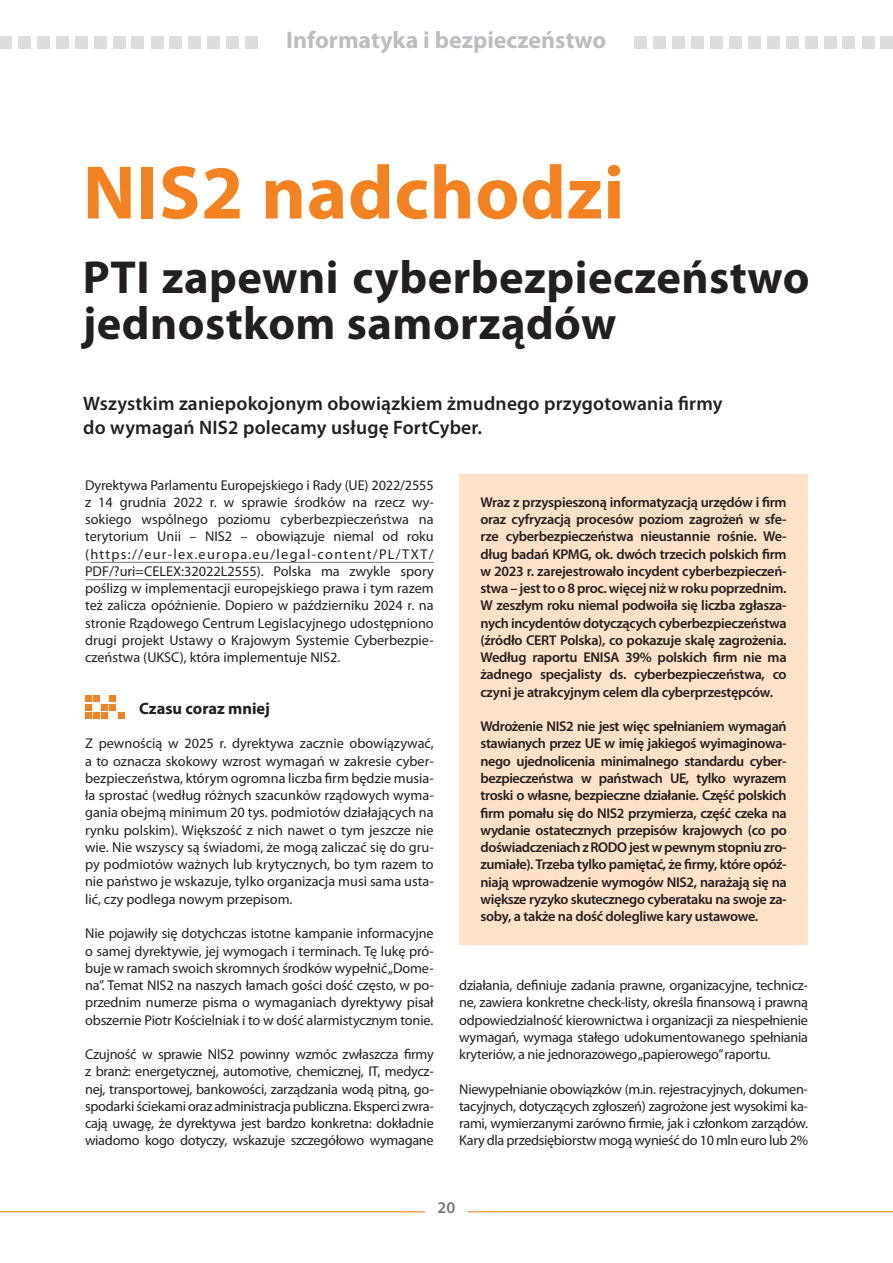
<style>
.page{position:relative;width:893px;height:1263px;background:#fff}
.page>*{position:absolute;margin:0;border:0;box-sizing:border-box;transform-origin:0 0}
.t1{font:700 76.5px "Myriad Pro";letter-spacing:.01em;color:#f58220}
.t2{font:700 46.5px/45.8px "Myriad Pro";letter-spacing:.01em;color:#231f20}
.t3{font:700 24px "Myriad Pro";color:#bcbdc0}
.t4{font:600 19.5px/24.8px "Myriad Pro";letter-spacing:.01em;color:#231f20}
.t5{font:700 16.5px "Myriad Pro";color:#231f20}
.t6{font:600 16.5px "Myriad Pro";color:#76787b}
.t7{font:14.25px/17.2px "Myriad Pro";letter-spacing:-.01em;color:#231f20;text-align:justify}
.t8{font:600 14.25px/17.2px "Myriad Pro";letter-spacing:-.02em;color:#231f20;text-align:justify}
</style>
<div class="page">
<hr style="left:0;top:1211px;width:893px;height:1px;background:#f58220">
<div style="left:425px;top:1195px;width:43px;height:23px;background:#fff"></div>
<div style="left:880px;top:36px;width:13px;height:13px;background:#dcdddf"></div>
<div style="left:842px;top:36px;width:13px;height:13px;background:#dcdddf"></div>
<div style="left:824px;top:36px;width:13px;height:13px;background:#dcdddf"></div>
<div style="left:805px;top:36px;width:13px;height:13px;background:#dcdddf"></div>
<div style="left:672px;top:36px;width:13px;height:13px;background:#dcdddf"></div>
<div style="left:634px;top:36px;width:13px;height:13px;background:#dcdddf"></div>
<div style="left:653px;top:36px;width:13px;height:13px;background:#dcdddf"></div>
<div style="left:748px;top:36px;width:13px;height:13px;background:#dcdddf"></div>
<div style="left:729px;top:36px;width:13px;height:13px;background:#dcdddf"></div>
<div style="left:691px;top:36px;width:13px;height:13px;background:#dcdddf"></div>
<div style="left:767px;top:36px;width:13px;height:13px;background:#dcdddf"></div>
<div style="left:710px;top:36px;width:13px;height:13px;background:#dcdddf"></div>
<div style="left:786px;top:36px;width:13px;height:13px;background:#dcdddf"></div>
<div style="left:862px;top:36px;width:12px;height:13px;background:#dcdddf"></div>
<div style="left:245px;top:36px;width:13px;height:13px;background:#dcdddf"></div>
<div style="left:189px;top:36px;width:12px;height:13px;background:#dcdddf"></div>
<div style="left:207px;top:36px;width:13px;height:13px;background:#dcdddf"></div>
<div style="left:75px;top:36px;width:13px;height:13px;background:#dcdddf"></div>
<div style="left:37px;top:36px;width:13px;height:13px;background:#dcdddf"></div>
<div style="left:0;top:36px;width:12px;height:13px;background:#dcdddf"></div>
<div style="left:18px;top:36px;width:13px;height:13px;background:#dcdddf"></div>
<div style="left:56px;top:36px;width:13px;height:13px;background:#dcdddf"></div>
<div style="left:151px;top:36px;width:12px;height:12px;background:#dcdddf"></div>
<div style="left:131px;top:36px;width:13px;height:13px;background:#dcdddf"></div>
<div style="left:94px;top:36px;width:13px;height:13px;background:#dcdddf"></div>
<div style="left:113px;top:36px;width:13px;height:13px;background:#dcdddf"></div>
<div style="left:226px;top:36px;width:13px;height:13px;background:#dcdddf"></div>
<div style="left:169px;top:36px;width:13px;height:13px;background:#dcdddf"></div>
<hr style="left:90px;top:562px;width:344px;height:1px;background:#808285">
<hr style="left:85px;top:579px;width:172px;height:1px;background:#808285">
<svg style="left:85px;top:696px;width:39px;height:22px"></svg>
<div style="left:459px;top:474px;width:349px;height:470px;background:#fee1c8"></div>
<h3 class="t3" style="left:286px;top:25px;width:322px">Informatyka i bezpieczeństwo</h3>
<h1 class="t1" style="left:83px;top:143px;width:543px">NIS2 nadchodzi</h1>
<h2 class="t2" style="left:83px;top:253px;width:728px">PTI zapewni cyberbezpieczeństwo jednostkom samorządów</h2>
<h3 class="t4" style="left:83px;top:390px;width:641px">Wszystkim zaniepokojonym obowiązkiem żmudnego przygotowania firmy do wymagań NIS2 polecamy usługę FortCyber.</h3>
<p class="t7" style="left:85px;top:476px;width:350px">Dyrektywa Parlamentu Europejskiego i Rady (UE) 2022/2555 z 14 grudnia 2022 r. w sprawie środków na rzecz wy&shy;sokiego wspólnego poziomu cyberbezpieczeństwa na terytorium Unii – NIS2 – obowiązuje niemal od roku (https://eur-lex.europa.eu/legal-content/PL/TXT/ PDF/?uri=CELEX:32022L2555). Polska ma zwykle spory poślizg w implementacji europejskiego prawa i tym razem też zalicza opóźnienie. Dopiero w październiku 2024 r. na stronie Rządowego Centrum Legislacyjnego udostępniono drugi projekt Ustawy o Krajowym Systemie Cyberbezpie&shy;czeństwa (UKSC), która implementuje NIS2.</p>
<p class="t5" style="left:139px;top:697px;width:133px">Czasu coraz mniej</p>
<p class="t7" style="left:85px;top:735px;width:350px">Z pewnością w 2025 r. dyrektywa zacznie obowiązywać, a to oznacza skokowy wzrost wymagań w zakresie cyber&shy;bezpieczeństwa, którym ogromna liczba firm będzie musia&shy;ła sprostać (według różnych szacunków rządowych wyma&shy;gania obejmą minimum 20 tys. podmiotów działających na rynku polskim). Większość z nich nawet o tym jeszcze nie wie. Nie wszyscy są świadomi, że mogą zaliczać się do gru&shy;py podmiotów ważnych lub krytycznych, bo tym razem to nie państwo je wskazuje, tylko organizacja musi sama usta&shy;lić, czy podlega nowym przepisom.</p>
<p class="t7" style="left:85px;top:925px;width:350px">Nie pojawiły się dotychczas istotne kampanie informacyjne o samej dyrektywie, jej wymogach i terminach. Tę lukę pró&shy;buje w ramach swoich skromnych środków wypełnić „Dome&shy;na”. Temat NIS2 na naszych łamach gości dość często, w po&shy;przednim numerze pisma o wymaganiach dyrektywy pisał obszernie Piotr Kościelniak i to w dość alarmistycznym tonie.</p>
<p class="t7" style="left:85px;top:1045px;width:350px">Czujność w sprawie NIS2 powinny wzmóc zwłaszcza firmy z branż: energetycznej, automotive, chemicznej, IT, medycz&shy;nej, transportowej, bankowości, zarządzania wodą pitną, go&shy;spodarki ściekami oraz administracja publiczna. Eksperci zwra&shy;cają uwagę, że dyrektywa jest bardzo konkretna: dokładnie wiadomo kogo dotyczy, wskazuje szczegółowo wymagane</p>
<p class="t8" style="left:480px;top:493px;width:308px">Wraz z przyspieszoną informatyzacją urzędów i firm oraz cyfryzacją procesów poziom zagrożeń w sfe&shy;rze cyberbezpieczeństwa nieustannie rośnie. We&shy;dług badań KPMG, ok. dwóch trzecich polskich firm w 2023 r. zarejestrowało incydent cyberbezpieczeń&shy;stwa – jest to o 8 proc. więcej niż w roku poprzednim.<br>W zeszłym roku niemal podwoiła się liczba zgłasza&shy;nych incydentów dotyczących cyberbezpieczeństwa (źródło CERT Polska), co pokazuje skalę zagrożenia.<br>Według raportu ENISA 39% polskich firm nie ma żadnego specjalisty ds. cyberbezpieczeństwa, co czyni je atrakcyjnym celem dla cyberprzestępców.</p>
<p class="t8" style="left:480px;top:717px;width:308px">Wdrożenie NIS2 nie jest więc spełnianiem wymagań stawianych przez UE w imię jakiegoś wyimaginowa&shy;nego ujednolicenia minimalnego standardu cyber&shy;bezpieczeństwa w państwach UE, tylko wyrazem troski o własne, bezpieczne działanie. Część polskich firm pomału się do NIS2 przymierza, część czeka na wydanie ostatecznych przepisów krajowych (co po doświadczeniach z RODO jest w pewnym stopniu zro&shy;zumiałe). Trzeba tylko pamiętać, że firmy, które opóź&shy;niają wprowadzenie wymogów NIS2, narażają się na większe ryzyko skutecznego cyberataku na swoje za&shy;soby, a także na dość dolegliwe kary ustawowe.</p>
<p class="t7" style="left:459px;top:976px;width:350px">działania, definiuje zadania prawne, organizacyjne, technicz&shy;ne, zawiera konkretne check-listy, określa finansową i prawną odpowiedzialność kierownictwa i organizacji za niespełnienie wymagań, wymaga stałego udokumentowanego spełniania kryteriów, a nie jednorazowego „papierowego” raportu.</p>
<p class="t7" style="left:459px;top:1080px;width:350px">Niewypełnianie obowiązków (m.in. rejestracyjnych, dokumen&shy;tacyjnych, dotyczących zgłoszeń) zagrożone jest wysokimi ka&shy;rami, wymierzanymi zarówno firmie, jak i członkom zarządów.<br>Kary dla przedsiębiorstw mogą wynieść do 10 mln euro lub 2%</p>
<p class="t6" style="left:438px;top:1197px;width:19px">20</p>
</div>
